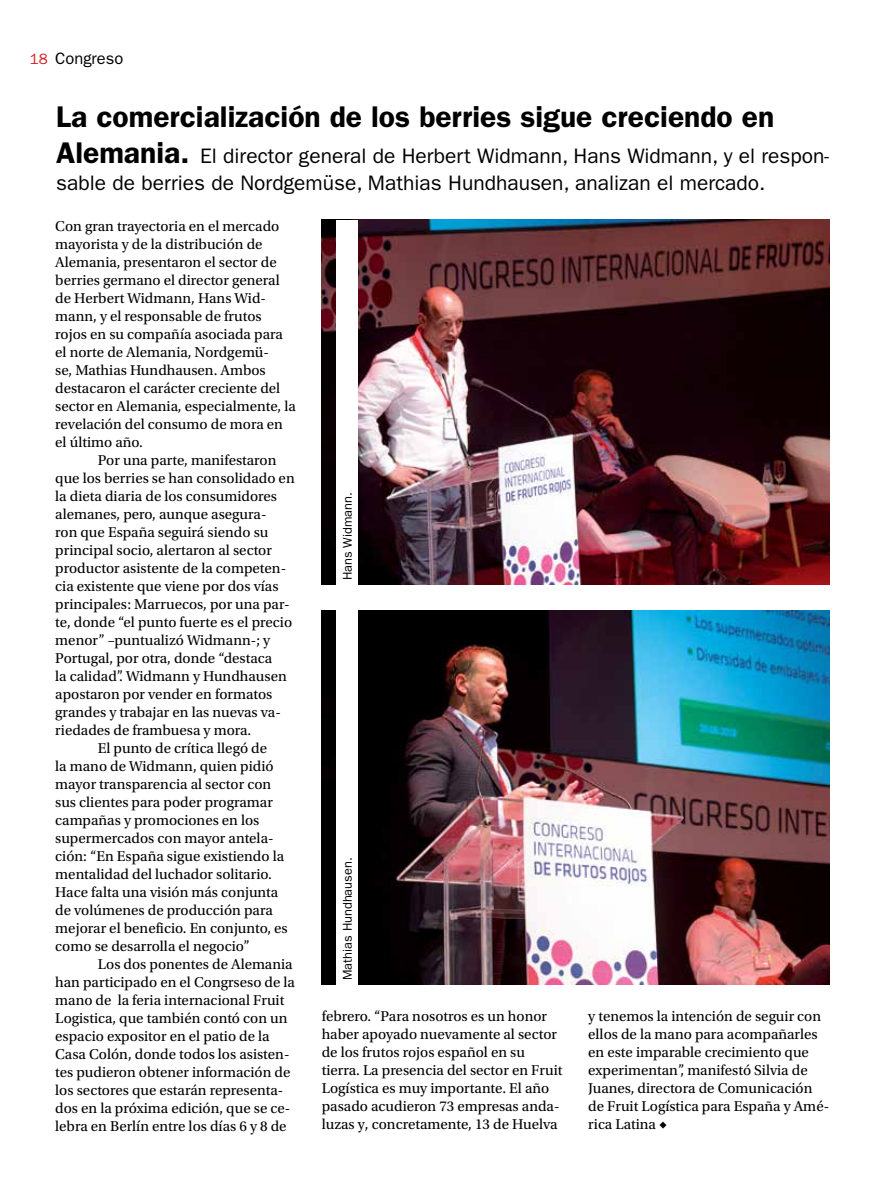
<style>
.page{position:relative;width:893px;height:1191px;background:#fff}
.page>*{position:absolute;margin:0;border:0;box-sizing:border-box;transform-origin:0 0}
.t1{font:600 30px "ITC Franklin Gothic Std";color:#000}
.t2{font:21px/27px "ITC Franklin Gothic Std";color:#000}
.t3{font:16.5px "ITC Franklin Gothic Std";color:#000}
.t4{font:15px/18px "Utopia Std";color:#000}
.t5{font:15px "ITC Franklin Gothic Std";color:#d2232a}
.t6{font:12.75px "ITC Franklin Gothic Std";color:#000}
.s1{font-weight:600;font-size:30px}
</style>
<div class="page">
<img style="left:322px;top:220px;width:507px;height:365px">
<div style="left:337px;top:220px;width:21px;height:365px;background:#fff"></div>
<img style="left:322px;top:610px;width:507px;height:374px">
<div style="left:337px;top:607px;width:21px;height:377px;background:#fff"></div>
<p class="t3" style="left:55px;top:49px;width:69px">Congreso</p>
<h1 class="t1" style="left:56px;top:99px;width:720px">La comercialización de los berries sigue creciendo en</h1>
<h2 class="t2" style="left:56px;top:142px;width:774px"><span class="s1">Alemania.</span> El director general de Herbert Widmann, Hans Widmann, y el respon&shy;sable de berries de Nordgemüse, Mathias Hundhausen, analizan el mercado.</h2>
<p class="t4" style="left:55px;top:217px;width:242px">Con gran trayectoria en el mercado mayorista y de la distribución de<br>Alemania, presentaron el sector de berries germano el director general de Herbert Widmann, Hans Wid&shy;mann, y el responsable de frutos rojos en su compañía asociada para el norte de Alemania, Nordgemü-<br>se, Mathias Hundhausen. Ambos destacaron el carácter creciente del sector en Alemania, especialmente, la revelación del consumo de mora en el último año.</p>
<p class="t4" style="left:98px;top:451px;width:180px">Por una parte, manifestaron</p>
<p class="t4" style="left:55px;top:469px;width:241px">que los berries se han consolidado en</p>
<p class="t4" style="left:55px;top:487px;width:223px">la dieta diaria de los consumidores</p>
<p class="t4" style="left:55px;top:505px;width:213px">alemanes, pero, aunque asegura-</p>
<p class="t4" style="left:55px;top:523px;width:215px">ron que España seguirá siendo su</p>
<p class="t4" style="left:55px;top:541px;width:218px">principal socio, alertaron al sector</p>
<p class="t4" style="left:55px;top:559px;width:232px">productor asistente de la competen-</p>
<p class="t4" style="left:55px;top:577px;width:225px">cia existente que viene por dos vías</p>
<p class="t4" style="left:55px;top:595px;width:236px">principales: Marruecos, por una par-</p>
<p class="t4" style="left:55px;top:613px;width:238px">te, donde “el punto fuerte es el precio</p>
<p class="t4" style="left:55px;top:631px;width:216px">menor” –puntualizó Widmann-; y</p>
<p class="t4" style="left:55px;top:649px;width:218px">Portugal, por otra, donde “destaca</p>
<p class="t4" style="left:55px;top:667px;width:233px">la calidad”. Widmann y Hundhausen</p>
<p class="t4" style="left:55px;top:685px;width:219px">apostaron por vender en formatos</p>
<p class="t4" style="left:55px;top:703px;width:227px">grandes y trabajar en las nuevas va-</p>
<p class="t4" style="left:55px;top:721px;width:198px">riedades de frambuesa y mora.</p>
<p class="t4" style="left:98px;top:739px;width:171px">El punto de crítica llegó de</p>
<p class="t4" style="left:55px;top:757px;width:220px">la mano de Widmann, quien pidió</p>
<p class="t4" style="left:55px;top:775px;width:217px">mayor transparencia al sector con</p>
<p class="t4" style="left:55px;top:793px;width:219px">sus clientes para poder programar</p>
<p class="t4" style="left:55px;top:811px;width:206px">campañas y promociones en los</p>
<p class="t4" style="left:55px;top:829px;width:220px">supermercados con mayor antela-</p>
<p class="t4" style="left:55px;top:847px;width:230px">ción: “En España sigue existiendo la</p>
<p class="t4" style="left:55px;top:865px;width:218px">mentalidad del luchador solitario.</p>
<p class="t4" style="left:55px;top:883px;width:225px">Hace falta una visión más conjunta</p>
<p class="t4" style="left:55px;top:901px;width:219px">de volúmenes de producción para</p>
<p class="t4" style="left:55px;top:919px;width:234px">mejorar el beneficio. En conjunto, es</p>
<p class="t4" style="left:55px;top:937px;width:196px">como se desarrolla el negocio”</p>
<p class="t4" style="left:98px;top:955px;width:196px">Los dos ponentes de Alemania</p>
<p class="t4" style="left:55px;top:973px;width:241px">han participado en el Congrseso de la</p>
<p class="t4" style="left:55px;top:991px;width:231px">mano de la feria internacional Fruit</p>
<p class="t4" style="left:55px;top:1009px;width:234px">Logistica, que también contó con un</p>
<p class="t4" style="left:55px;top:1027px;width:216px">espacio expositor en el patio de la</p>
<p class="t4" style="left:55px;top:1045px;width:236px">Casa Colón, donde todos los asisten-</p>
<p class="t4" style="left:55px;top:1063px;width:237px">tes pudieron obtener información de</p>
<p class="t4" style="left:55px;top:1081px;width:230px">los sectores que estarán representa-</p>
<p class="t4" style="left:55px;top:1099px;width:237px">dos en la próxima edición, que se ce-</p>
<p class="t4" style="left:55px;top:1117px;width:233px">lebra en Berlín entre los días 6 y 8 de</p>
<p class="t5" style="left:30px;top:51px;width:19px">18</p>
<p class="t6" style="left:340px;top:580px;width:89px;rotate:-90deg">Hans Widmann.</p>
<p class="t6" style="left:340px;top:980px;width:124px;rotate:-90deg">Mathias Hundhausen.</p>
<p class="t4" style="left:322px;top:1007px;width:242px">febrero. “Para nosotros es un honor haber apoyado nuevamente al sector de los frutos rojos español en su tierra. La presencia del sector en Fruit Logística es muy importante. El año pasado acudieron 73 empresas anda&shy;luzas y, concretamente, 13 de Huelva</p>
<p class="t4" style="left:588px;top:1007px;width:242px">y tenemos la intención de seguir con ellos de la mano para acompañarles en este imparable crecimiento que experimentan”, manifestó Silvia de<br>Juanes, directora de Comunicación de Fruit Logística para España y Amé&shy;rica Latina ◆</p>
</div>
